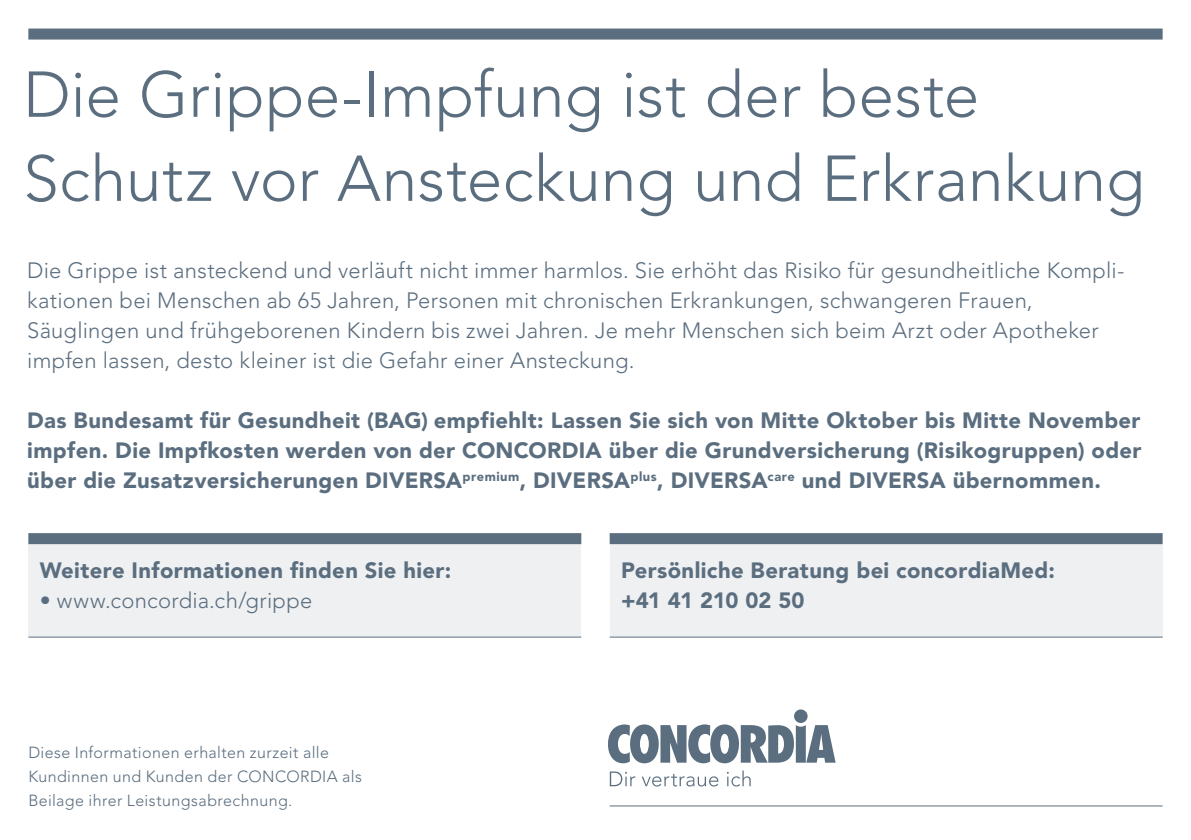
<style>
.page{position:relative;width:1191px;height:840px;background:#fff}
.page>*{position:absolute;margin:0;border:0;box-sizing:border-box;transform-origin:0 0}
.t1{font:300 64px/84px "Avenir";color:#5b6e7f}
.t2{font:300 22px/30px "Avenir";letter-spacing:.015em;color:#5b6e7f}
.t3{font:900 22px/30px "Avenir";letter-spacing:.015em;color:#5b6e7f}
.t4{font:300 16px/24px "Avenir";letter-spacing:.025em;color:#5b6e7f}
.s1{font-weight:900}
</style>
<div class="page">
<div style="left:28px;top:542px;width:553px;height:94px;background:#eff0f2"></div>
<div style="left:609px;top:542px;width:553px;height:94px;background:#eff0f2"></div>
<div style="left:28px;top:533px;width:553px;height:11px;background:#5b6e7f"></div>
<hr style="left:28px;top:636px;width:553px;height:1px;background:#5b6e7f">
<div style="left:609px;top:533px;width:553px;height:11px;background:#5b6e7f"></div>
<hr style="left:609px;top:636px;width:553px;height:1px;background:#5b6e7f">
<div style="left:28px;top:29px;width:1134px;height:11px;background:#5b6e7f"></div>
<svg style="left:608px;top:724px;width:227px;height:38px"></svg>
<div style="left:794px;top:709px;width:13px;height:13px;background:#5b6e7f;border-radius:50%"></div>
<svg style="left:610px;top:771px;width:25px;height:14px"></svg>
<svg style="left:641px;top:773px;width:77px;height:13px"></svg>
<svg style="left:727px;top:770px;width:23px;height:16px"></svg>
<hr style="left:609px;top:805px;width:553px;height:1px;background:#5b6e7f">
<h1 class="t1" style="left:23px;top:53px;width:1123px">Die Grippe-Impfung ist der beste<br>Schutz vor Ansteckung und Erkrankung</h1>
<p class="t2" style="left:27px;top:255px;width:1098px">Die Grippe ist ansteckend und verläuft nicht immer harmlos. Sie erhöht das Risiko für gesundheitliche Kompli&shy;kationen bei Menschen ab 65 Jahren, Personen mit chronischen Erkrankungen, schwangeren Frauen, Säuglingen und frühgeborenen Kindern bis zwei Jahren. Je mehr Menschen sich beim Arzt oder Apotheker impfen lassen, desto kleiner ist die Gefahr einer Ansteckung.</p>
<p class="t3" style="left:27px;top:405px;width:1115px;text-align:justify">Das Bundesamt für Gesundheit (BAG) empfiehlt: Lassen Sie sich von Mitte Oktober bis Mitte November impfen. Die Impfkosten werden von der CONCORDIA über die Grundversicherung (Risikogruppen) oder über die Zusatzversicherungen DIVERSA<sup>premium</sup>, DIVERSA<sup>plus</sup>, DIVERSA<sup>care</sup> und DIVERSA übernommen.</p>
<p class="t3" style="left:40px;top:555px;width:413px">Weitere Informationen finden Sie hier:</p>
<p class="t2" style="left:40px;top:585px;width:274px"><span class="s1">•</span> www.concordia.ch/grippe</p>
<p class="t4" style="left:28px;top:739px;width:335px">Diese Informationen erhalten zurzeit alle<br>Kundinnen und Kunden der CONCORDIA als<br>Beilage ihrer Leistungsabrechnung.</p>
<p class="t3" style="left:621px;top:555px;width:435px">Persönliche Beratung bei concordiaMed: +41 41 210 02 50</p>
</div>
